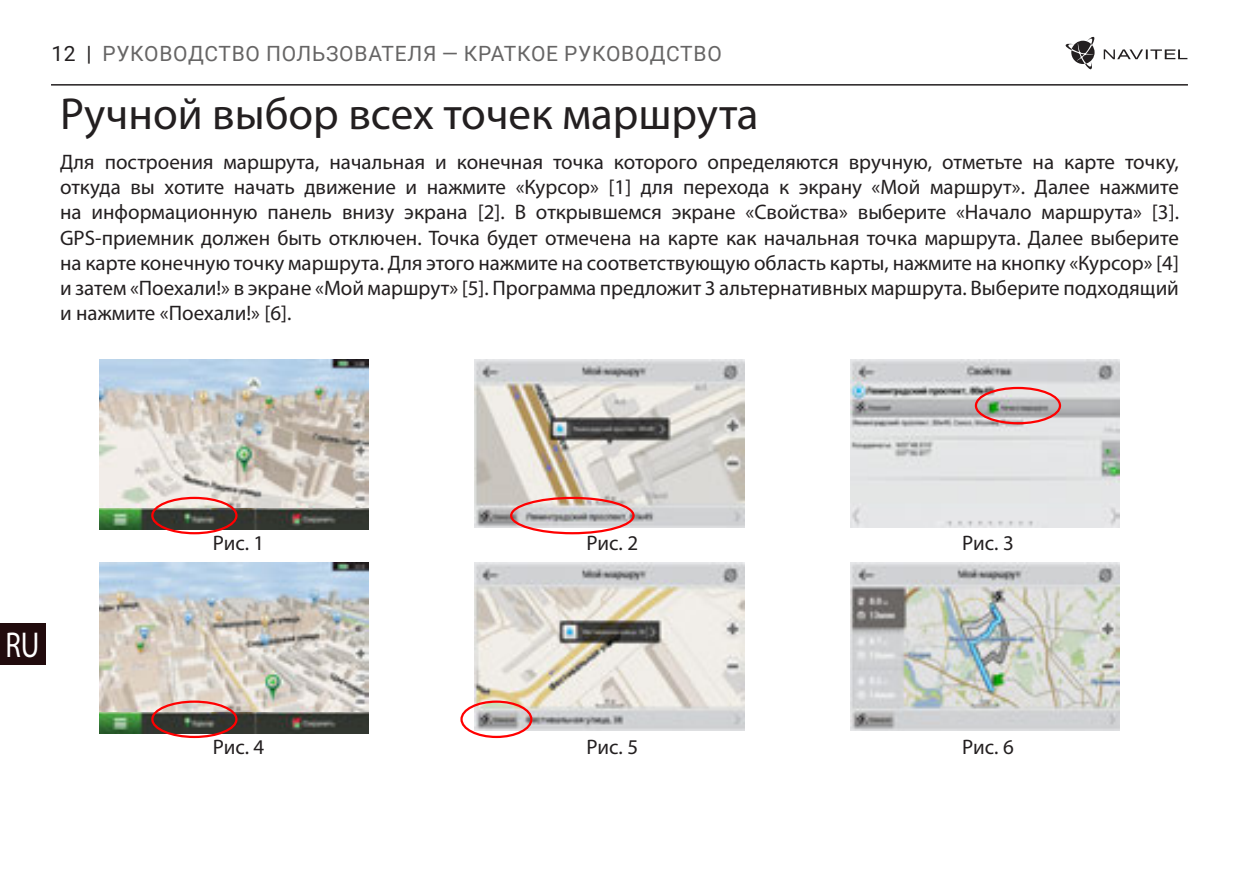
<style>
.page{position:relative;width:1260px;height:893px;background:#fff}
.page>*{position:absolute;margin:0;border:0;box-sizing:border-box;transform-origin:0 0}
.Heading{font:45px "Myriad Pro";color:#231f20}
.t1{font:36px "Myriad Pro";color:#fff;scale:.8 1}
.Software{font:21px/25.2px "Myriad Pro";color:#231f20;text-align:justify}
.t2{font:21px "Roboto";letter-spacing:.035em;color:#666565}
.Text{font:21px "Myriad Pro";letter-spacing:-.005em;color:#231f20}
.s1{color:#231f20}
</style>
<div class="page">
<hr style="left:51px;top:84px;width:1136px;height:2px;background:#231f20">
<div style="left:0;top:623px;width:45px;height:41px;background:#210b0d"></div>
<svg style="left:1103px;top:49px;width:84px;height:10px"></svg>
<svg style="left:1065px;top:36px;width:29px;height:34px"></svg>
<img style="left:99px;top:359px;width:269px;height:149px">
<img style="left:474px;top:359px;width:270px;height:168px">
<img style="left:850px;top:359px;width:269px;height:168px">
<img style="left:99px;top:562px;width:269px;height:150px">
<img style="left:474px;top:562px;width:270px;height:168px">
<img style="left:850px;top:562px;width:269px;height:168px">
<div style="left:510px;top:496px;width:124px;height:38px;border:2px solid #f00;border-radius:50%"></div>
<div style="left:460px;top:700px;width:72px;height:37px;border:2px solid #f00;border-radius:50%"></div>
<div style="left:974px;top:386px;width:87px;height:38px;border:2px solid #f00;border-radius:50%"></div>
<img style="left:99px;top:508px;width:269px;height:21px">
<div style="left:151px;top:496px;width:86px;height:38px;border:2px solid #f00;border-radius:50%"></div>
<img style="left:99px;top:712px;width:269px;height:21px">
<div style="left:151px;top:700px;width:86px;height:37px;border:2px solid #f00;border-radius:50%"></div>
<p class="t2" style="left:51px;top:39px;width:672px"><span class="s1">12 |</span> РУКОВОДСТВО ПОЛЬЗОВАТЕЛЯ — КРАТКОЕ РУКОВОДСТВО</p>
<p class="Heading" style="left:60px;top:86px;width:700px">Ручной выбор всех точек маршрута</p>
<p class="Software" style="left:60px;top:149px;width:1120px">Для построения маршрута, начальная и конечная точка которого определяются вручную, отметьте на карте точку, откуда вы хотите начать движение и нажмите «Курсор» [1] для перехода к экрану «Мой маршрут». Далее нажмите на информационную панель внизу экрана [2]. В открывшемся экране «Свойства» выберите «Начало маршрута» [3].<br>GPS-приемник должен быть отключен. Точка будет отмечена на карте как начальная точка маршрута. Далее выберите на карте конечную точку маршрута. Для этого нажмите на соответствующую область карты, нажмите на кнопку «Курсор» [4] и затем «Поехали!» в экране «Мой маршрут» [5]. Программа предложит 3 альтернативных маршрута. Выберите подходящий и нажмите «Поехали!» [6].</p>
<h2 class="t1" style="left:5px;top:622px;width:44px">RU</h2>
<p class="Text" style="left:213px;top:530px;width:53px">Рис. 1</p>
<p class="Text" style="left:586px;top:530px;width:53px">Рис. 2</p>
<p class="Text" style="left:962px;top:530px;width:53px">Рис. 3</p>
<p class="Text" style="left:213px;top:733px;width:53px">Рис. 4</p>
<p class="Text" style="left:586px;top:733px;width:53px">Рис. 5</p>
<p class="Text" style="left:962px;top:733px;width:53px">Рис. 6</p>
</div>
